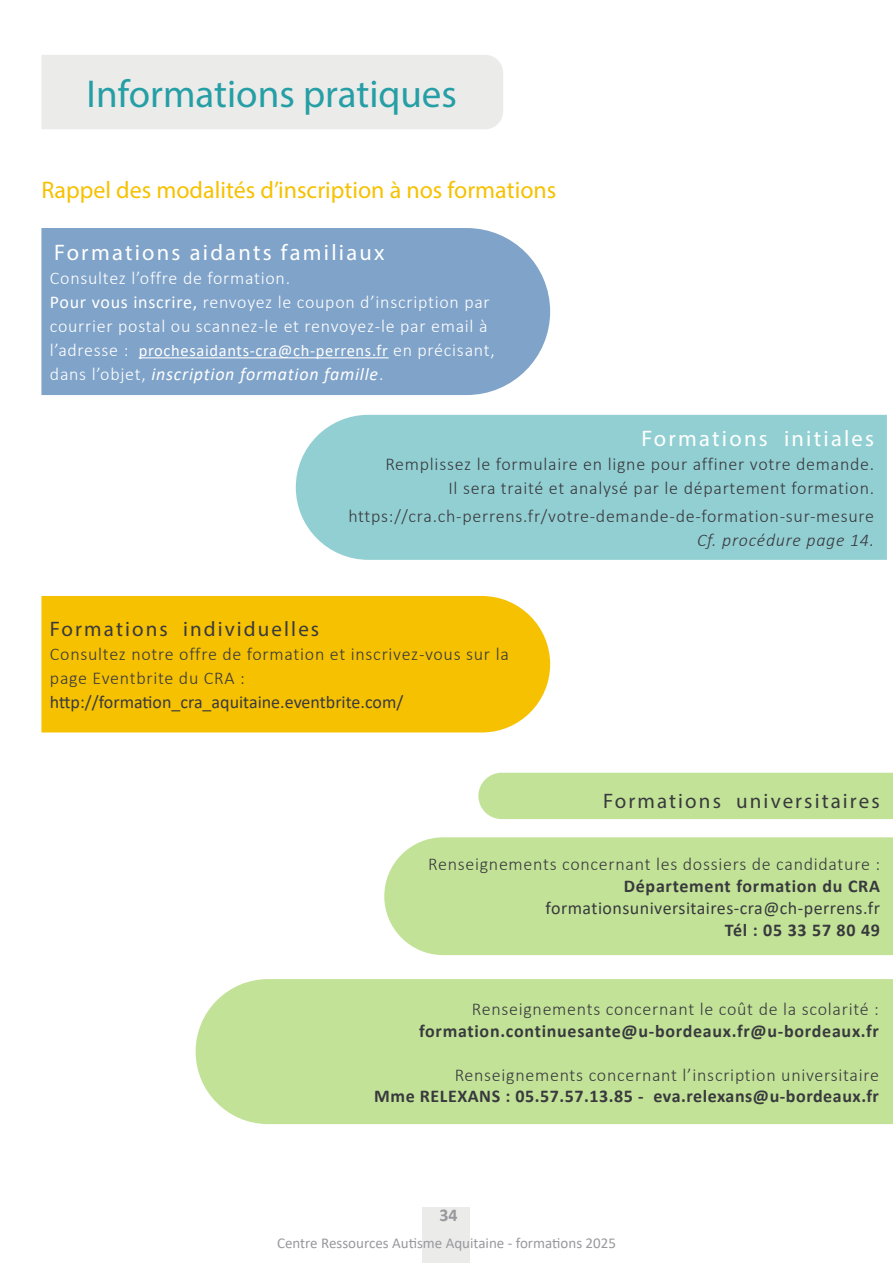
<style>
.page{position:relative;width:893px;height:1263px;background:#fff}
.page>*{position:absolute;margin:0;border:0;box-sizing:border-box;transform-origin:0 0}
.titre_calendrier{font:39px "Myriad Pro";color:#259fa5}
.caviar_14_titre{font:24px "Myriad Pro";color:#f6c100}
.paragraphe_calibri_14_MODALITES{font:22.5px "Myriad Pro";letter-spacing:.1em;color:#fff}
.paragraphe_calibri_14_MODALITES-2{font:21px "Myriad Pro";letter-spacing:.1em;color:#39393e}
.paragraphe_calibri_14_MODALITES-3{font:300 18px/24px "Calibri";letter-spacing:.04em;color:#39393e;text-align:right}
.paragraphe_calibri_14_MODALITES-4{font:300 18px/24px "Calibri";letter-spacing:.04em;color:#fff}
.paragraphe{font:700 18px "Calibri";letter-spacing:.03em;color:#39393e}
.paragraphe-2{font:300 18px "Calibri";letter-spacing:.04em;color:#39393e}
.paragraphe-3{font:18px/21.6px "Calibri";letter-spacing:.025em;color:#39393e;text-align:right}
.paragraphe_calibri_14_MODALITES-5{font:italic 18px "Calibri";letter-spacing:.04em;color:#fff}
.t1{font:700 18px "Calibri";color:#99989d}
.paragraphe_calibri_14_MODALITES-6{font:16.5px "Calibri";letter-spacing:.04em;color:#fff}
.t2{font:15px "Calibri";color:#99989d}
.s1{font-weight:400}
.s2{font-weight:300;font-size:18px}
.s3{font-weight:300;font-style:normal}
.s4{font-style:italic}
.s5{font-weight:700}
</style>
<div class="page">
<div style="left:423px;top:1208px;width:47px;height:55px;background:#ebebea"></div>
<div style="left:41px;top:55px;width:462px;height:74px;background:#ebebea"></div>
<div style="left:296px;top:415px;width:591px;height:145px;background:#92cfd2"></div>
<div style="left:41px;top:228px;width:509px;height:167px;background:#80a3c9"></div>
<hr style="left:139px;top:357px;width:250px;height:1px;background:#fff">
<div style="left:41px;top:596px;width:509px;height:136px;background:#f6c100"></div>
<div style="left:384px;top:837px;width:509px;height:118px;background:#c2e397"></div>
<div style="left:196px;top:979px;width:697px;height:145px;background:#c2e397"></div>
<div style="left:478px;top:773px;width:415px;height:46px;background:#c2e397"></div>
<p class="titre_calendrier" style="left:86px;top:70px;width:372px">Informations pratiques</p>
<p class="caviar_14_titre" style="left:41px;top:175px;width:516px">Rappel des modalités d’inscription à nos formations</p>
<p class="paragraphe_calibri_14_MODALITES" style="left:54px;top:239px;width:332px">Formations aidants familiaux</p>
<p class="paragraphe_calibri_14_MODALITES-4" style="left:50px;top:266px;width:441px">Consultez l’offre de formation.<br><span class="s1">Pour vous inscrire,</span> renvoyez le coupon d’inscription par courrier postal ou scannez-le et renvoyez-le par email à</p>
<p class="paragraphe_calibri_14_MODALITES-6" style="left:50px;top:339px;width:446px"><span class="s2">l’adresse :</span> prochesaidants-cra@ch-perrens.fr <span class="s2">en précisant,</span></p>
<p class="paragraphe_calibri_14_MODALITES-5" style="left:50px;top:361px;width:335px"><span class="s3">dans l’objet,</span> inscription formation famille<span class="s3">.</span></p>
<p class="paragraphe_calibri_14_MODALITES" style="left:641px;top:424px;width:234px">Formations initiales</p>
<p class="paragraphe_calibri_14_MODALITES-3" style="left:385px;top:451px;width:490px">Remplissez le formulaire en ligne pour affiner votre demande.<br>Il sera traité et analysé par le département formation.</p>
<p class="paragraphe_calibri_14_MODALITES-3" style="left:348px;top:504px;width:527px">https://cra.ch-perrens.fr/votre-demande-de-formation-sur-mesure<br><span class="s4">Cf. procédure page 14.</span></p>
<p class="paragraphe_calibri_14_MODALITES-2" style="left:50px;top:616px;width:271px">Formations individuelles</p>
<p class="paragraphe_calibri_14_MODALITES-3" style="left:50px;top:642px;width:460px;text-align:left">Consultez notre offre de formation et inscrivez-vous sur la page Eventbrite du CRA : <span class="s1">http://formation_cra_aquitaine.eventbrite.com/</span></p>
<p class="paragraphe_calibri_14_MODALITES-2" style="left:603px;top:788px;width:278px">Formations universitaires</p>
<p class="paragraphe_calibri_14_MODALITES-3" style="left:428px;top:852px;width:453px">Renseignements concernant les dossiers de candidature :</p>
<p class="paragraphe-3" style="left:546px;top:875px;width:336px"><span class="s5">Département formation du CRA </span>formationsuniversitaires-cra@ch-perrens.fr</p>
<p class="paragraphe" style="left:725px;top:917px;width:157px">Tél : 05 33 57 80 49</p>
<p class="paragraphe-2" style="left:472px;top:997px;width:409px">Renseignements concernant le coût de la scolarité :</p>
<p class="paragraphe" style="left:419px;top:1018px;width:461px">formation.continuesante@u-bordeaux.fr@u-bordeaux.fr</p>
<p class="paragraphe-2" style="left:455px;top:1064px;width:426px">Renseignements concernant l’inscription universitaire</p>
<p class="paragraphe" style="left:374px;top:1083px;width:506px">Mme RELEXANS : 05.57.57.13.85 - eva.relexans@u-bordeaux.fr</p>
<p class="t1" style="left:439px;top:1202px;width:20px">34</p>
<p class="t2" style="left:277px;top:1232px;width:340px">Centre Ressources Autisme Aquitaine - formations 2025</p>
</div>
